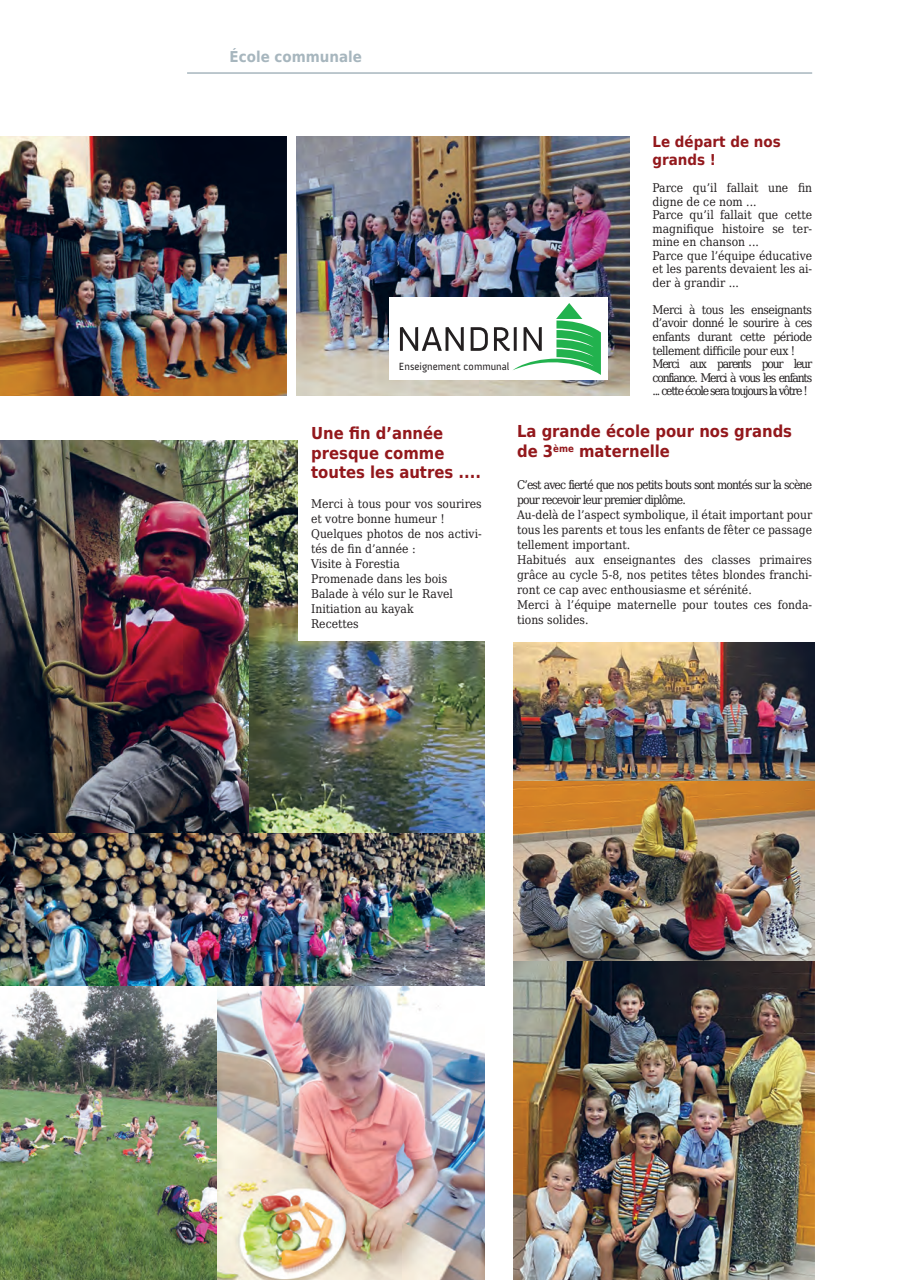
<style>
.page{position:relative;width:910px;height:1280px;background:#fff}
.page>*{position:absolute;margin:0;border:0;box-sizing:border-box;transform-origin:0 0}
.t1{font:700 16.5px/19.8px "DejaVu Sans Condensed";color:#93181c}
.t2{font:700 15px/18px "DejaVu Sans Condensed";color:#93181c}
.t3{font:700 15px "DejaVu Sans Condensed";color:#a7b6be}
.t4{font:12px/15px "DejaVu Serif Condensed";color:#231f20}
.t5{font:12px/13.5px "DejaVu Serif Condensed";letter-spacing:-.04em;color:#231f20}
.t6{font:10.65px "Anivers";color:#231f20}
</style>
<div class="page">
<hr style="left:187px;top:72px;width:625px;height:2px;background:#a7b6be">
<img style="left:0;top:136px;width:286px;height:259px">
<img style="left:296px;top:136px;width:334px;height:259px">
<img style="left:513px;top:643px;width:301px;height:139px">
<img style="left:513px;top:782px;width:301px;height:179px">
<img style="left:513px;top:961px;width:301px;height:319px">
<img style="left:0;top:832px;width:484px;height:154px">
<img style="left:0;top:441px;width:250px;height:391px">
<img style="left:250px;top:441px;width:235px;height:391px">
<img style="left:0;top:986px;width:485px;height:294px">
<div style="left:389px;top:298px;width:219px;height:82px;background:#fff"></div>
<svg style="left:400px;top:327px;width:64px;height:24px"></svg>
<svg style="left:471px;top:327px;width:17px;height:24px"></svg>
<svg style="left:494px;top:303px;width:107px;height:72px"></svg>
<div style="left:298px;top:414px;width:197px;height:227px;background:#fff"></div>
<p class="t3" style="left:230px;top:45px;width:134px">École communale</p>
<p class="t6" style="left:399px;top:361px;width:112px">Enseignement communal</p>
<p class="t2" style="left:652px;top:133px;width:130px">Le départ de nos grands !</p>
<p class="t4" style="left:652px;top:181px;width:161px;line-height:13.5px">Parce qu’il fallait une fin digne de ce nom ...<br>Parce qu’il fallait que cette magnifique histoire se ter&shy;mine en chanson ...<br>Parce que l’équipe éducative et les parents devaient les ai&shy;der à grandir ...</p>
<p class="t5" style="left:652px;top:303px;width:161px">Merci à tous les enseignants d’avoir donné le sourire à ces enfants durant cette période tellement difficilepoureux!<br>Merci aux parents pour leur confiance. Merci à vous les enfants ... cette école sera toujours la vôtre !</p>
<h1 class="t1" style="left:311px;top:423px;width:171px">Une fin d’année presque comme toutes les autres ....</h1>
<p class="t4" style="left:311px;top:496px;width:172px">Merci à tous pour vos sourires et votre bonne humeur !<br>Quelques photos de nos activi&shy;tés de fin d’année :<br>Visite à Forestia<br>Promenade dans les bois<br>Balade à vélo sur le Ravel<br>Initiation au kayak<br>Recettes</p>
<h1 class="t1" style="left:517px;top:421px;width:277px">La grande école pour nos grands de 3<sup>ème</sup> maternelle</h1>
<p class="t4" style="left:517px;top:476px;width:297px">C’est avec fierté que nos petits bouts sont montés sur la scène pour recevoir leur premier diplôme.<br>Au-delà de l’aspect symbolique, il était important pour tous les parents et tous les enfants de fêter ce passage tellement important.<br>Habitués aux enseignantes des classes primaires grâce au cycle 5-8, nos petites têtes blondes franchi&shy;ront ce cap avec enthousiasme et sérénité.<br>Merci à l’équipe maternelle pour toutes ces fonda&shy;tions solides.</p>
</div>
